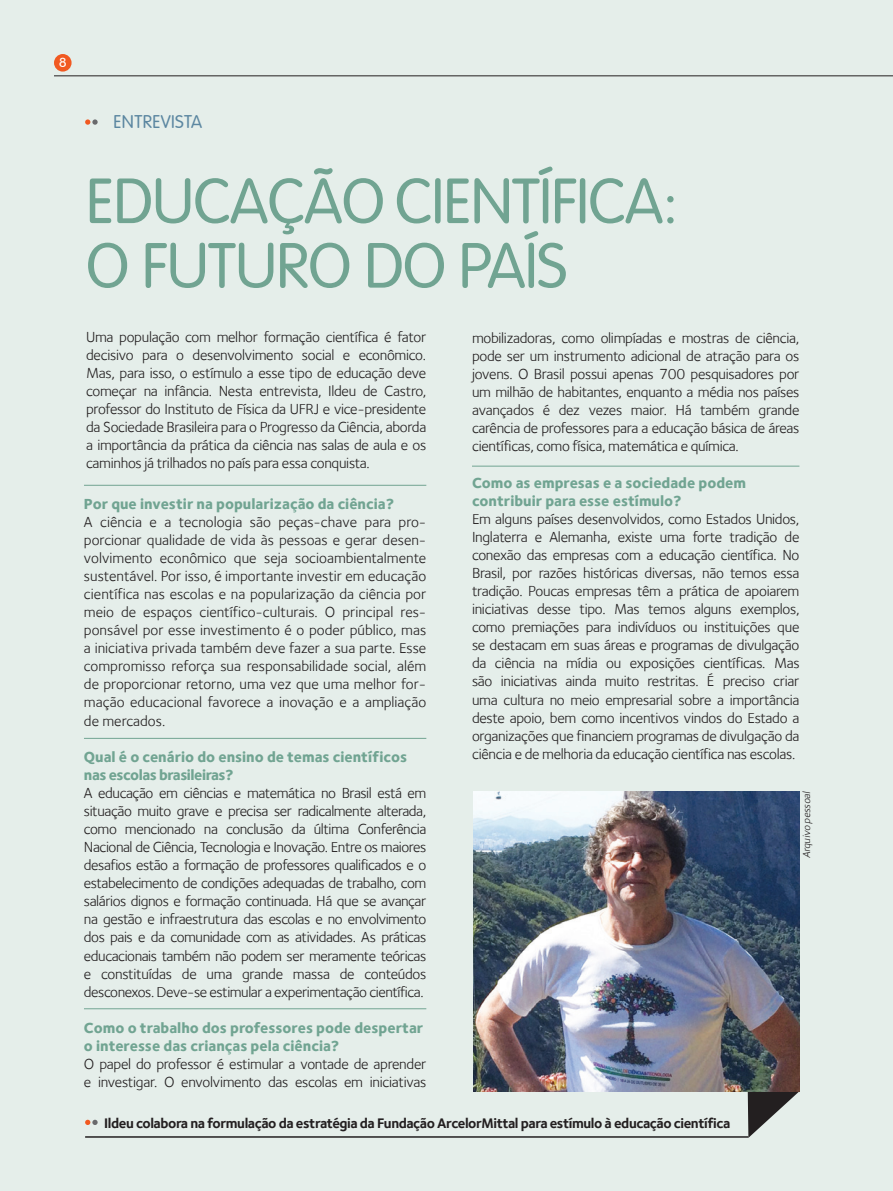
<style>
.page{position:relative;width:893px;height:1191px;background:#e5eeea}
.page>*{position:absolute;margin:0;border:0;box-sizing:border-box;transform-origin:0 0}
.t1{font:300 62.7px/64.5px "VAG Rounded";letter-spacing:-.01em;color:#71a492}
.t2{font:300 18px "VAG Rounded";letter-spacing:.02em;color:#5c87a1}
.t3{font:15px/18px "Foundry Sterling";letter-spacing:-.02em;color:#231f20;text-align:justify}
.t4{font:800 15px/18px "Foundry Sterling";color:#71a492}
.t5{font:700 14.25px "Foundry Sterling";letter-spacing:-.03em;color:#231f20}
.t6{font:300 12.9px "VAG Rounded";color:#fff;scale:1.16 1}
.t7{font:italic 10.5px "Foundry Sterling";color:#231f20}
</style>
<div class="page">
<hr style="left:54px;top:75px;width:839px;height:1px;background:#231f20">
<div style="left:54px;top:54px;width:18px;height:18px;background:#f15921;border-radius:50%"></div>
<svg style="left:85px;top:119px;width:13px;height:6px"></svg>
<hr style="left:84px;top:738px;width:342px;height:1px;background:#71a492">
<hr style="left:84px;top:1008px;width:342px;height:1px;background:#71a492">
<hr style="left:472px;top:466px;width:327px;height:1px;background:#71a492">
<hr style="left:84px;top:485px;width:342px;height:1px;background:#71a492">
<svg style="left:85px;top:1119px;width:13px;height:6px"></svg>
<hr style="left:85px;top:1136px;width:663px;height:1px;background:#231f20">
<svg style="left:748px;top:1091px;width:52px;height:46px"></svg>
<img style="left:473px;top:791px;width:326px;height:300px">
<p class="t6" style="left:59px;top:55px;width:8px">8</p>
<p class="t2" style="left:114px;top:112px;width:90px">ENTREVISTA</p>
<p class="t1" style="left:86px;top:171px;width:594px">EDUCAÇÃO CIENTÍFICA:<br>O FUTURO DO PAÍS</p>
<p class="t3" style="left:86px;top:327px;width:342px">Uma população com melhor formação científica é fator decisivo para o desenvolvimento social e econômico.<br>Mas, para isso, o estímulo a esse tipo de educação deve começar na infância. Nesta entrevista, Ildeu de Castro, professor do Instituto de Física da UFRJ e vice-presidente da Sociedade Brasileira para o Progresso da Ciência, aborda a importância da prática da ciência nas salas de aula e os caminhos já trilhados no país para essa conquista.</p>
<p class="t4" style="left:84px;top:494px;width:311px">Por que investir na popularização da ciência?</p>
<p class="t3" style="left:84px;top:512px;width:344px">A ciência e a tecnologia são peças-chave para pro&shy;porcionar qualidade de vida às pessoas e gerar desen&shy;volvimento econômico que seja socioambientalmente sustentável. Por isso, é importante investir em educação científica nas escolas e na popularização da ciência por meio de espaços científico-culturais. O principal res&shy;ponsável por esse investimento é o poder público, mas a iniciativa privada também deve fazer a sua parte. Esse compromisso reforça sua responsabilidade social, além de proporcionar retorno, uma vez que uma melhor for&shy;mação educacional favorece a inovação e a ampliação de mercados.</p>
<p class="t4" style="left:84px;top:747px;width:325px">Qual é o cenário do ensino de temas científicos nas escolas brasileiras?</p>
<p class="t3" style="left:84px;top:783px;width:344px">A educação em ciências e matemática no Brasil está em situação muito grave e precisa ser radicalmente alterada, como mencionado na conclusão da última Conferência Nacional de Ciência, Tecnologia e Inovação. Entre os maiores desafios estão a formação de professores qualificados e o estabelecimento de condições adequadas de trabalho, com salários dignos e formação continuada. Há que se avançar na gestão e infraestrutura das escolas e no envolvimento dos pais e da comunidade com as atividades. As práticas educacionais também não podem ser meramente teóricas e constituídas de uma grande massa de conteúdos desconexos. Deve-se estimular a experimentação científica.</p>
<p class="t4" style="left:84px;top:1018px;width:341px">Como o trabalho dos professores pode despertar o interesse das crianças pela ciência?</p>
<p class="t3" style="left:84px;top:1055px;width:344px">O papel do professor é estimular a vontade de aprender e investigar. O envolvimento das escolas em iniciativas</p>
<p class="t3" style="left:472px;top:329px;width:329px">mobilizadoras, como olimpíadas e mostras de ciência, pode ser um instrumento adicional de atração para os jovens. O Brasil possui apenas 700 pesquisadores por um milhão de habitantes, enquanto a média nos países avançados é dez vezes maior. Há também grande carência de professores para a educação básica de áreas científicas, como física, matemática e química.</p>
<p class="t4" style="left:472px;top:473px;width:276px">Como as empresas e a sociedade podem contribuir para esse estímulo?</p>
<p class="t3" style="left:472px;top:509px;width:329px">Em alguns países desenvolvidos, como Estados Unidos, Inglaterra e Alemanha, existe uma forte tradição de conexão das empresas com a educação científica. No Brasil, por razões históricas diversas, não temos essa tradição. Poucas empresas têm a prática de apoiarem iniciativas desse tipo. Mas temos alguns exemplos, como premiações para indivíduos ou instituições que se destacam em suas áreas e programas de divulgação da ciência na mídia ou exposições científicas. Mas são iniciativas ainda muito restritas. É preciso criar uma cultura no meio empresarial sobre a importância deste apoio, bem como incentivos vindos do Estado a organizações que financiem programas de divulgação da ciência e de melhoria da educação científica nas escolas.</p>
<p class="t7" style="left:801px;top:858px;width:70px;rotate:-90deg">Arquivo pessoal</p>
<p class="t5" style="left:104px;top:1114px;width:628px">Ildeu colabora na formulação da estratégia da Fundação ArcelorMittal para estímulo à educação científica</p>
</div>
